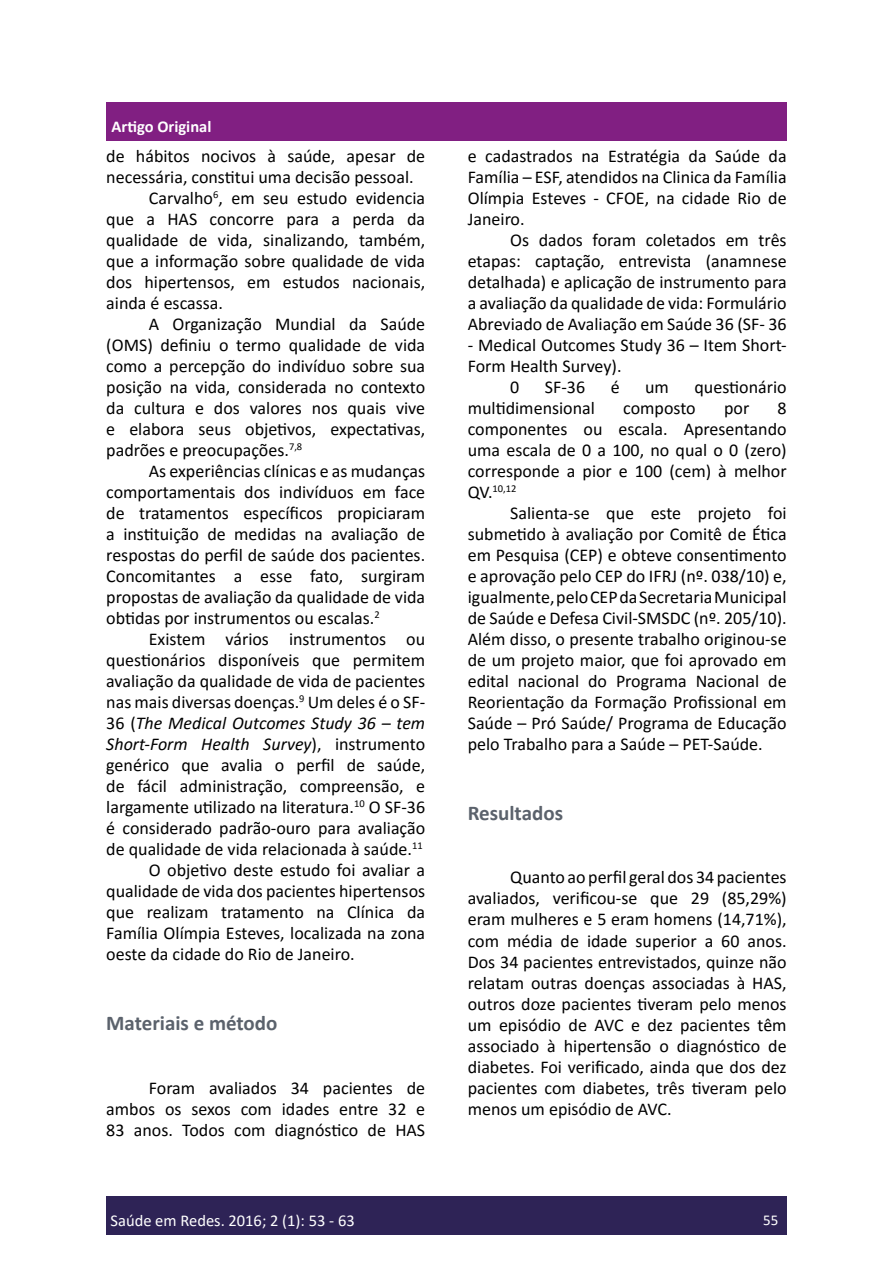
<style>
.page{position:relative;width:893px;height:1263px;background:#fff}
.page>*{position:absolute;margin:0;border:0;box-sizing:border-box;transform-origin:0 0}
.t1{font:700 21px "Calibri";color:#5b626c}
.t2{font:18px/21px "Calibri";color:#000;text-align:justify}
.t3{font:italic 18px "Calibri";color:#000}
.t4{font:16.5px "Calibri";color:#fff}
.t5{font:700 16.5px "Calibri";color:#fff}
.t6{font:15px "Calibri";color:#fff}
.t7{font:10.5px "Calibri";color:#000}
.s1{font-style:normal}
.s2{font-size:18px}
</style>
<div class="page">
<div style="left:106px;top:1196px;width:681px;height:38px;background:#2e2356"></div>
<div style="left:106px;top:102px;width:681px;height:38px;background:#811f82"></div>
<p class="t5" style="left:112px;top:114px;width:101px">Artigo Original</p>
<p class="t2" style="left:106px;top:145px;width:320px">de hábitos nocivos à saúde, apesar de</p>
<p class="t2" style="left:106px;top:166px;width:309px">necessária, constitui uma decisão pessoal.</p>
<p class="t2" style="left:149px;top:187px;width:278px">Carvalho<sup>6</sup>, em seu estudo evidencia</p>
<p class="t2" style="left:106px;top:208px;width:320px">que a HAS concorre para a perda da</p>
<p class="t2" style="left:106px;top:229px;width:320px">qualidade de vida, sinalizando, também,</p>
<p class="t2" style="left:106px;top:250px;width:320px">que a informação sobre qualidade de vida</p>
<p class="t2" style="left:106px;top:271px;width:320px">dos hipertensos, em estudos nacionais,</p>
<p class="t2" style="left:106px;top:292px;width:118px">ainda é escassa.</p>
<p class="t2" style="left:149px;top:313px;width:278px">A Organização Mundial da Saúde</p>
<p class="t2" style="left:106px;top:334px;width:320px">(OMS) definiu o termo qualidade de vida</p>
<p class="t2" style="left:106px;top:355px;width:320px">como a percepção do indivíduo sobre sua</p>
<p class="t2" style="left:106px;top:376px;width:320px">posição na vida, considerada no contexto</p>
<p class="t2" style="left:106px;top:397px;width:320px">da cultura e dos valores nos quais vive</p>
<p class="t2" style="left:106px;top:418px;width:320px">e elabora seus objetivos, expectativas,</p>
<p class="t2" style="left:106px;top:439px;width:197px">padrões e preocupações.<sup>7,8</sup></p>
<p class="t2" style="left:149px;top:460px;width:278px">As experiências clínicas e as mudanças</p>
<p class="t2" style="left:106px;top:481px;width:320px">comportamentais dos indivíduos em face</p>
<p class="t2" style="left:106px;top:502px;width:320px">de tratamentos específicos propiciaram</p>
<p class="t2" style="left:106px;top:523px;width:320px">a instituição de medidas na avaliação de</p>
<p class="t2" style="left:106px;top:544px;width:320px">respostas do perfil de saúde dos pacientes.</p>
<p class="t2" style="left:106px;top:565px;width:320px">Concomitantes a esse fato, surgiram</p>
<p class="t2" style="left:106px;top:586px;width:320px">propostas de avaliação da qualidade de vida</p>
<p class="t2" style="left:106px;top:607px;width:275px">obtidas por instrumentos ou escalas.<sup>2</sup></p>
<p class="t2" style="left:149px;top:628px;width:278px">Existem vários instrumentos ou</p>
<p class="t2" style="left:106px;top:649px;width:320px">questionários disponíveis que permitem</p>
<p class="t2" style="left:106px;top:670px;width:320px">avaliação da qualidade de vida de pacientes</p>
<p class="t2" style="left:106px;top:691px;width:320px">nas mais diversas doenças.<sup>9</sup> Um deles é o SF-</p>
<p class="t3" style="left:106px;top:711px;width:320px"><span class="s1">36 (</span>The Medical Outcomes Study 36 – tem</p>
<p class="t3" style="left:106px;top:732px;width:320px">Short-Form Health Survey<span class="s1">), instrumento</span></p>
<p class="t2" style="left:106px;top:754px;width:320px">genérico que avalia o perfil de saúde,</p>
<p class="t2" style="left:106px;top:775px;width:320px">de fácil administração, compreensão, e</p>
<p class="t2" style="left:106px;top:796px;width:320px">largamente utilizado na literatura.<sup>10</sup> O SF-36</p>
<p class="t2" style="left:106px;top:817px;width:320px">é considerado padrão-ouro para avaliação</p>
<p class="t2" style="left:106px;top:838px;width:318px">de qualidade de vida relacionada à saúde.<sup>11</sup></p>
<p class="t2" style="left:149px;top:859px;width:278px">O objetivo deste estudo foi avaliar a</p>
<p class="t2" style="left:106px;top:880px;width:320px">qualidade de vida dos pacientes hipertensos</p>
<p class="t2" style="left:106px;top:901px;width:320px">que realizam tratamento na Clínica da</p>
<p class="t2" style="left:106px;top:922px;width:320px">Família Olímpia Esteves, localizada na zona</p>
<p class="t2" style="left:106px;top:943px;width:250px">oeste da cidade do Rio de Janeiro.</p>
<p class="t1" style="left:106px;top:1008px;width:173px">Materiais e método</p>
<p class="t2" style="left:106px;top:1076px;width:320px;text-indent:43px">Foram avaliados 34 pacientes de ambos os sexos com idades entre 32 e 83 anos. Todos com diagnóstico de HAS</p>
<p class="t2" style="left:468px;top:145px;width:320px">e cadastrados na Estratégia da Saúde da Família – ESF, atendidos na Clinica da Família Olímpia Esteves - CFOE, na cidade Rio de Janeiro.</p>
<p class="t2" style="left:468px;top:229px;width:320px;text-indent:43px">Os dados foram coletados em três etapas: captação, entrevista (anamnese detalhada) e aplicação de instrumento para a avaliação da qualidade de vida: Formulário Abreviado de Avaliação em Saúde 36 (SF- 36</p>
<p class="t2" style="left:468px;top:334px;width:320px">- Medical Outcomes Study 36 – Item Short-</p>
<p class="t2" style="left:468px;top:355px;width:155px">Form Health Survey).</p>
<p class="t2" style="left:510px;top:376px;width:11px">0</p>
<p class="t2" style="left:545px;top:376px;width:42px">SF-36</p>
<p class="t2" style="left:611px;top:376px;width:10px">é</p>
<p class="t2" style="left:645px;top:376px;width:25px">um</p>
<p class="t2" style="left:694px;top:376px;width:94px">questionário</p>
<p class="t2" style="left:468px;top:397px;width:129px">multidimensional</p>
<p class="t2" style="left:623px;top:397px;width:74px">composto</p>
<p class="t2" style="left:724px;top:397px;width:27px">por</p>
<p class="t2" style="left:468px;top:397px;width:320px;text-indent:310px">8 componentes ou escala. Apresentando uma escala de 0 a 100, no qual o 0 (zero) corresponde a pior e 100 (cem) à melhor</p>
<p class="t7" style="left:468px;top:482px;width:50px"><span class="s2">QV.</span>10,12</p>
<p class="t2" style="left:468px;top:502px;width:320px;text-indent:43px">Salienta-se que este projeto foi submetido à avaliação por Comitê de Ética em Pesquisa (CEP) e obteve consentimento e aprovação pelo CEP do IFRJ (nº. 038/10) e, igualmente, pelo CEP da Secretaria Municipal de Saúde e Defesa Civil-SMSDC (nº. 205/10).<br>Além disso, o presente trabalho originou-se de um projeto maior, que foi aprovado em edital nacional do Programa Nacional de Reorientação da Formação Profissional em Saúde – Pró Saúde/ Programa de Educação pelo Trabalho para a Saúde – PET-Saúde.</p>
<p class="t1" style="left:468px;top:798px;width:97px">Resultados</p>
<p class="t2" style="left:468px;top:866px;width:320px;text-indent:43px">Quanto ao perfil geral dos 34 pacientes avaliados, verificou-se que 29 (85,29%) eram mulheres e 5 eram homens (14,71%), com média de idade superior a 60 anos.<br>Dos 34 pacientes entrevistados, quinze não relatam outras doenças associadas à HAS, outros doze pacientes tiveram pelo menos um episódio de AVC e dez pacientes têm associado à hipertensão o diagnóstico de diabetes. Foi verificado, ainda que dos dez pacientes com diabetes, três tiveram pelo menos um episódio de AVC.</p>
<p class="t4" style="left:111px;top:1209px;width:246px">Saúde em Redes. 2016; 2 (1): 53 - 63</p>
<p class="t6" style="left:763px;top:1209px;width:17px">55</p>
</div>
